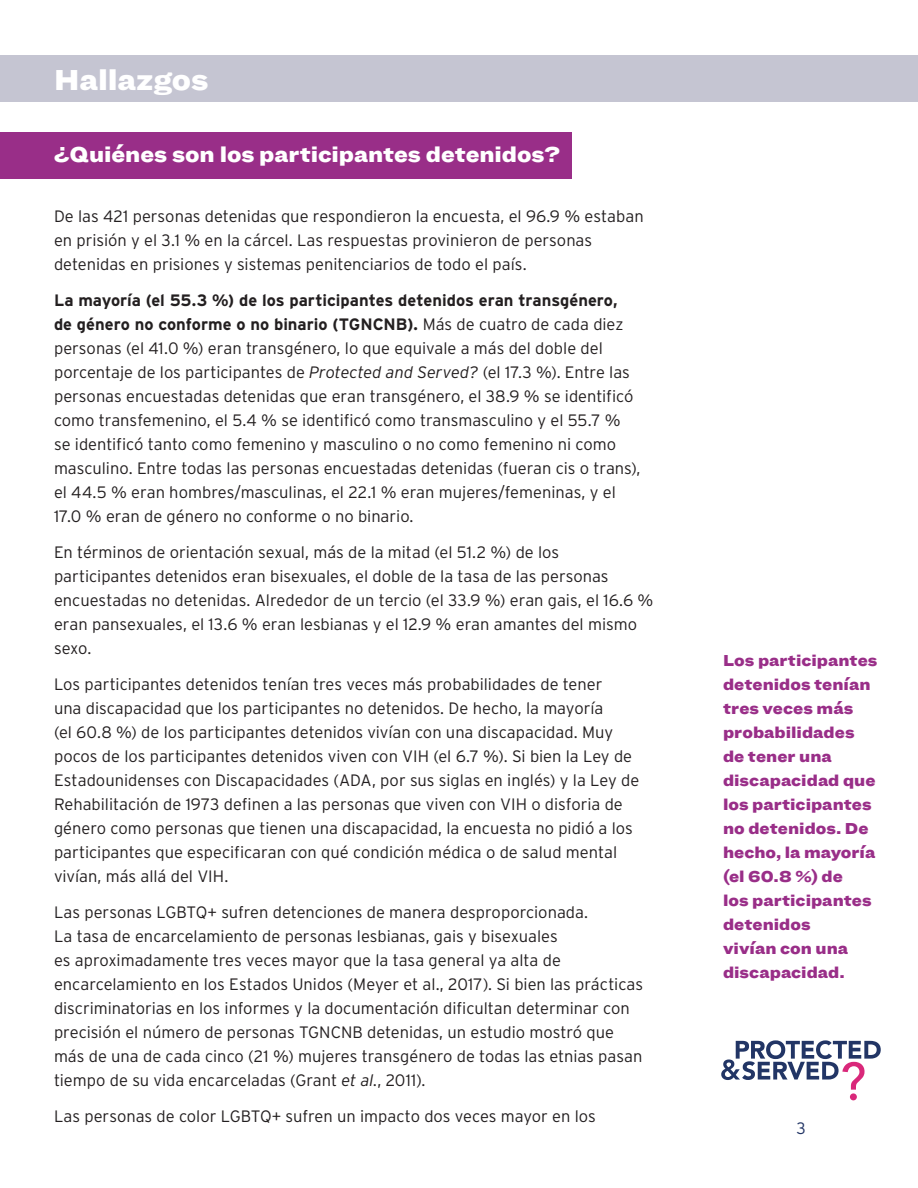
<style>
.page{position:relative;width:918px;height:1188px;background:#fff}
.page>*{position:absolute;margin:0;border:0;box-sizing:border-box;transform-origin:0 0}
.heading{font:900 30px "Ringside Wide";letter-spacing:-.005em;color:#fff}
.subhead_detention{font:900 22.5px "Ringside Wide";letter-spacing:-.005em;color:#fff}
.body{font:300 16.5px/24px "Interstate";color:#231f20}
.pullquote{font:900 16.5px/24px "Ringside Wide";color:#992e88}
.t1{font:300 16.5px "Interstate";color:#223565}
.s1{font-weight:700}
.s2{font-style:italic}
</style>
<div class="page">
<svg style="left:721px;top:1040px;width:160px;height:60px"></svg>
<div style="left:0;top:55px;width:918px;height:47px;background:#c5c5d2"></div>
<div style="left:0;top:132px;width:572px;height:46px;background:#992e88"></div>
<h2 class="heading" style="left:54px;top:57px;width:156px">Hallazgos</h2>
<h3 class="subhead_detention" style="left:54px;top:137px;width:507px">¿Quiénes son los participantes detenidos?</h3>
<p class="body" style="left:54px;top:204px;width:591px">De las 421 personas detenidas que respondieron la encuesta, el 96.9 % estaban en prisión y el 3.1 % en la cárcel. Las respuestas provinieron de personas detenidas en prisiones y sistemas penitenciarios de todo el país.</p>
<p class="body" style="left:54px;top:288px;width:588px"><span class="s1">La mayoría (el 55.3 %) de los participantes detenidos eran transgénero,<br>de género no conforme o no binario (TGNCNB).</span> Más de cuatro de cada diez personas (el 41.0 %) eran transgénero, lo que equivale a más del doble del porcentaje de los participantes de <span class="s2">Protected and Served?</span> (el 17.3 %). Entre las personas encuestadas detenidas que eran transgénero, el 38.9 % se identificó como transfemenino, el 5.4 % se identificó como transmasculino y el 55.7 % se identificó tanto como femenino y masculino o no como femenino ni como masculino. Entre todas las personas encuestadas detenidas (fueran cis o trans), el 44.5 % eran hombres/masculinas, el 22.1 % eran mujeres/femeninas, y el 17.0 % eran de género no conforme o no binario.</p>
<p class="body" style="left:54px;top:540px;width:601px">En términos de orientación sexual, más de la mitad (el 51.2 %) de los participantes detenidos eran bisexuales, el doble de la tasa de las personas encuestadas no detenidas. Alrededor de un tercio (el 33.9 %) eran gais, el 16.6 % eran pansexuales, el 13.6 % eran lesbianas y el 12.9 % eran amantes del mismo sexo.</p>
<p class="body" style="left:54px;top:672px;width:587px">Los participantes detenidos tenían tres veces más probabilidades de tener<br>una discapacidad que los participantes no detenidos. De hecho, la mayoría<br>(el 60.8 %) de los participantes detenidos vivían con una discapacidad. Muy pocos de los participantes detenidos viven con VIH (el 6.7 %). Si bien la Ley de Estadounidenses con Discapacidades (ADA, por sus siglas en inglés) y la Ley de Rehabilitación de 1973 definen a las personas que viven con VIH o disforia de género como personas que tienen una discapacidad, la encuesta no pidió a los participantes que especificaran con qué condición médica o de salud mental vivían, más allá del VIH.</p>
<p class="body" style="left:54px;top:900px;width:591px">Las personas LGBTQ+ sufren detenciones de manera desproporcionada.<br>La tasa de encarcelamiento de personas lesbianas, gais y bisexuales<br>es aproximadamente tres veces mayor que la tasa general ya alta de encarcelamiento en los Estados Unidos (Meyer et al., 2017). Si bien las prácticas discriminatorias en los informes y la documentación dificultan determinar con precisión el número de personas TGNCNB detenidas, un estudio mostró que más de una de cada cinco (21 %) mujeres transgénero de todas las etnias pasan tiempo de su vida encarceladas (Grant <span class="s2">et al.</span>, 2011).</p>
<p class="body" style="left:54px;top:1104px;width:543px">Las personas de color LGBTQ+ sufren un impacto dos veces mayor en los</p>
<p class="pullquote" style="left:723px;top:648px;width:156px">Los participantes detenidos tenían tres veces más probabilidades de tener una discapacidad que los participantes no detenidos. De hecho, la mayoría (el 60.8 %) de<br>los participantes detenidos<br>vivían con una discapacidad.</p>
<p class="t1" style="left:796px;top:1119px;width:11px">3</p>
</div>
